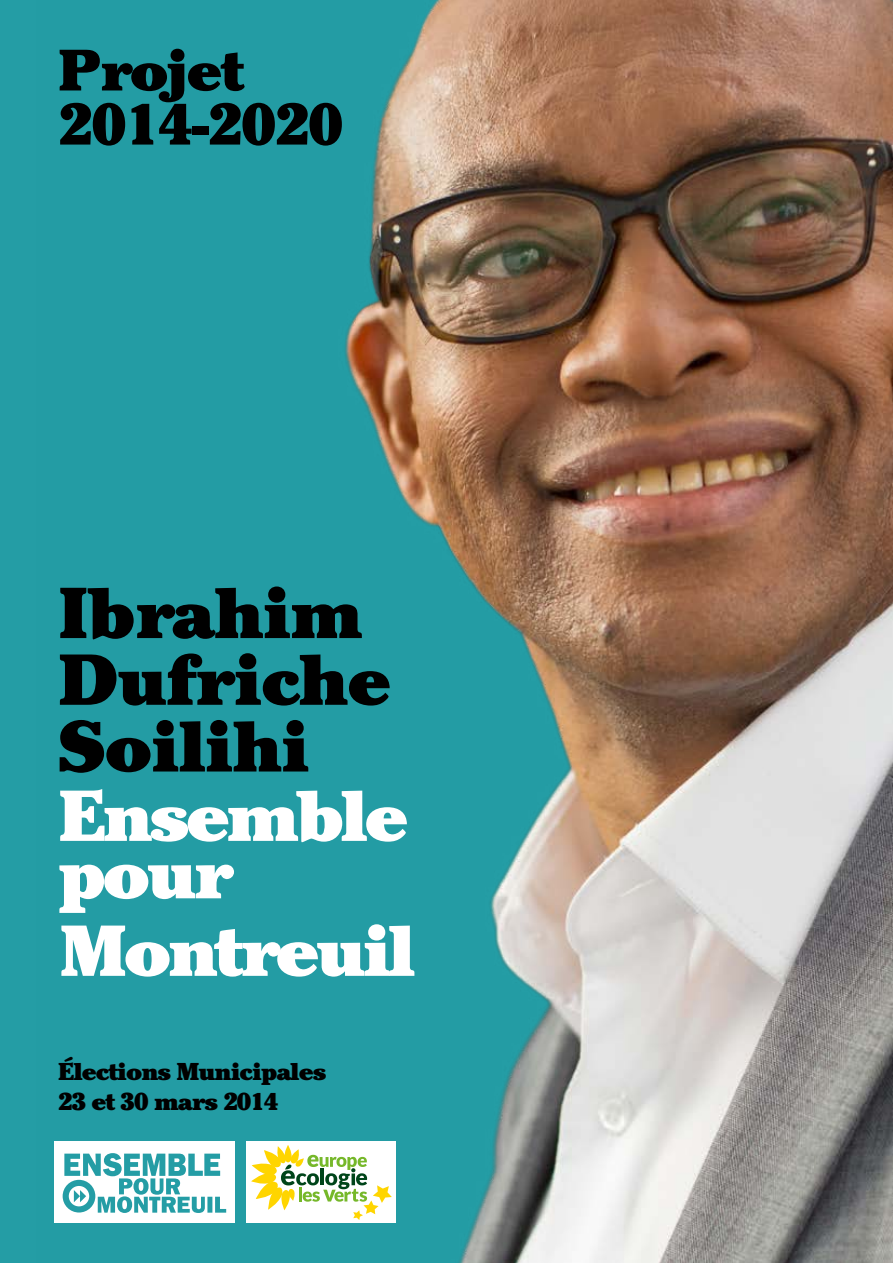
<style>
.page{position:relative;width:893px;height:1263px;background:#249da5}
.page>*{position:absolute;margin:0;border:0;box-sizing:border-box;transform-origin:0 0}
.t1{font:900 71.55px/66.8px "Cheltenham";letter-spacing:-.02em;color:#000}
.t2{font:900 71.55px/77.6px "Cheltenham";letter-spacing:-.05em;color:#fff}
.t3{font:900 57.9px/54px "Cheltenham";letter-spacing:-.02em;color:#000}
.t4{font:900 24.3px/30.3px "Cheltenham";letter-spacing:-.04em;color:#000}
</style>
<div class="page">
<img style="left:54px;top:0;width:839px;height:1263px">
<div style="left:247px;top:1142px;width:149px;height:81px;background:#fff"></div>
<svg style="left:251px;top:1145px;width:141px;height:75px"></svg>
<div style="left:54px;top:1142px;width:181px;height:81px;background:#fff"></div>
<svg style="left:63px;top:1153px;width:163px;height:60px"></svg>
<h2 class="t3" style="left:58px;top:43px;width:286px">Projet<br>2014-2020</h2>
<h1 class="t1" style="left:58px;top:580px;width:334px">Ibrahim<br>Dufriche<br>Soilihi</h1>
<h1 class="t2" style="left:58px;top:777px;width:351px">Ensemble</h1>
<h1 class="t2" style="left:58px;top:835px;width:359px">pour<br>Montreuil</h1>
<p class="t4" style="left:58px;top:1056px;width:270px">Élections Municipales<br>23 et 30 mars 2014</p>
</div>
